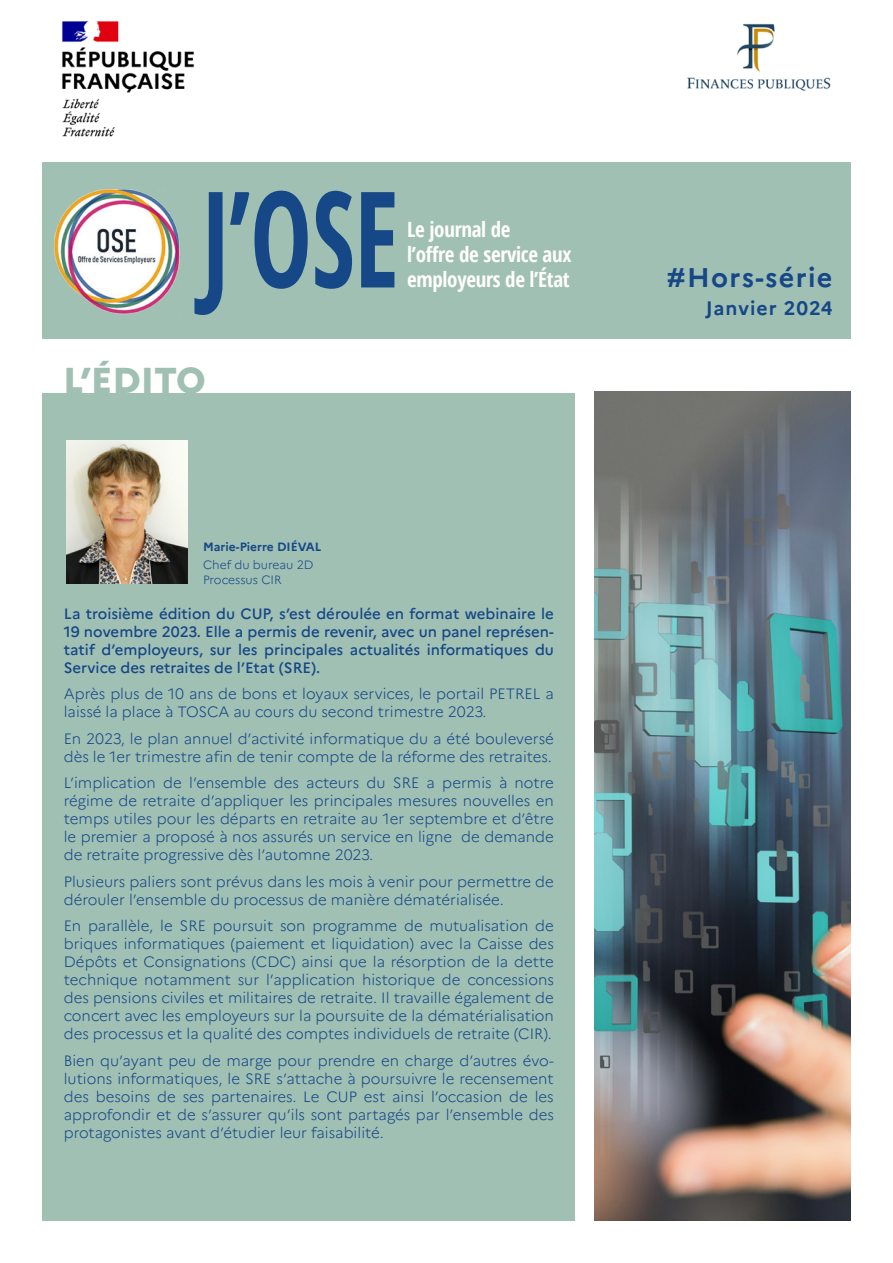
<style>
.page{position:relative;width:893px;height:1263px;background:#fff}
.page>*{position:absolute;margin:0;border:0;box-sizing:border-box;transform-origin:0 0}
.t1{font:700 133.5px "Open Sans Condensed";color:#164786;scale:.78 1}
.t2{font:800 36px "Marianne";color:#a1c0b4}
.t3{font:700 27px "Marianne";letter-spacing:.05em;color:#164786}
.t4{font:700 21px "Open Sans Condensed";letter-spacing:-.015em;color:#fff}
.t5{font:700 19.5px "Marianne";letter-spacing:.05em;color:#164786}
.t6{font:300 15px/18px "Marianne";color:#164786}
.t7{font:500 15px/18px "Marianne";color:#164786;text-align:justify}
.t8{font:300 12px/14.4px "Marianne";color:#164786}
.t9{font:700 12px "Marianne";color:#164786}
</style>
<div class="page">
<div style="left:43px;top:163px;width:807px;height:176px;background:#a1c0b4"></div>
<div style="left:43px;top:393px;width:532px;height:827px;background:#a1c0b4"></div>
<img style="left:62px;top:21px;width:133px;height:116px">
<img style="left:687px;top:23px;width:144px;height:68px">
<img style="left:54px;top:190px;width:126px;height:124px">
<img style="left:66px;top:441px;width:121px;height:143px">
<img style="left:594px;top:392px;width:256px;height:828px">
<p class="t1" style="left:202px;top:146px;width:253px">J’OSE</p>
<p class="t4" style="left:407px;top:215px;width:105px">Le journal de</p>
<p class="t4" style="left:407px;top:240px;width:166px">l’offre de service aux</p>
<p class="t4" style="left:407px;top:265px;width:164px">employeurs de l’État</p>
<p class="t2" style="left:63px;top:358px;width:144px">L’ÉDITO</p>
<p class="t9" style="left:203px;top:539px;width:120px">Marie-Pierre DIÉVAL</p>
<p class="t8" style="left:203px;top:558px;width:112px">Chef du bureau 2D<br>Processus CIR</p>
<p class="t7" style="left:64px;top:604px;width:492px">La troisième édition du CUP, s’est déroulée en format webinaire le 19 novembre 2023. Elle a permis de revenir, avec un panel représen&shy;tatif d’employeurs, sur les principales actualités informatiques du Service des retraites de l’Etat (SRE).</p>
<p class="t6" style="left:64px;top:685px;width:492px">Après plus de 10 ans de bons et loyaux services, le portail PETREL a laissé la place à TOSCA au cours du second trimestre 2023.</p>
<p class="t6" style="left:64px;top:729px;width:492px">En 2023, le plan annuel d’activité informatique du a été bouleversé dès le 1er trimestre afin de tenir compte de la réforme des retraites.</p>
<p class="t6" style="left:64px;top:774px;width:492px;text-align:justify">L’implication de l’ensemble des acteurs du SRE a permis à notre régime de retraite d’appliquer les principales mesures nouvelles en temps utiles pour les départs en retraite au 1er septembre et d’être le premier a proposé à nos assurés un service en ligne de demande de retraite progressive dès l’automne 2023.</p>
<p class="t6" style="left:64px;top:872px;width:492px">Plusieurs paliers sont prévus dans les mois à venir pour permettre de dérouler l’ensemble du processus de manière dématérialisée.</p>
<p class="t6" style="left:64px;top:917px;width:492px;text-align:justify">En parallèle, le SRE poursuit son programme de mutualisation de briques informatiques (paiement et liquidation) avec la Caisse des Dépôts et Consignations (CDC) ainsi que la résorption de la dette technique notamment sur l’application historique de concessions des pensions civiles et militaires de retraite. Il travaille également de concert avec les employeurs sur la poursuite de la dématérialisation des processus et la qualité des comptes individuels de retraite (CIR).</p>
<p class="t6" style="left:64px;top:1051px;width:492px;text-align:justify">Bien qu’ayant peu de marge pour prendre en charge d’autres évo&shy;lutions informatiques, le SRE s’attache à poursuivre le recensement des besoins de ses partenaires. Le CUP est ainsi l’occasion de les approfondir et de s’assurer qu’ils sont partagés par l’ensemble des protagonistes avant d’étudier leur faisabilité.</p>
<p class="t3" style="left:667px;top:261px;width:167px">#Hors-série</p>
<p class="t5" style="left:706px;top:296px;width:128px">Janvier 2024</p>
</div>
